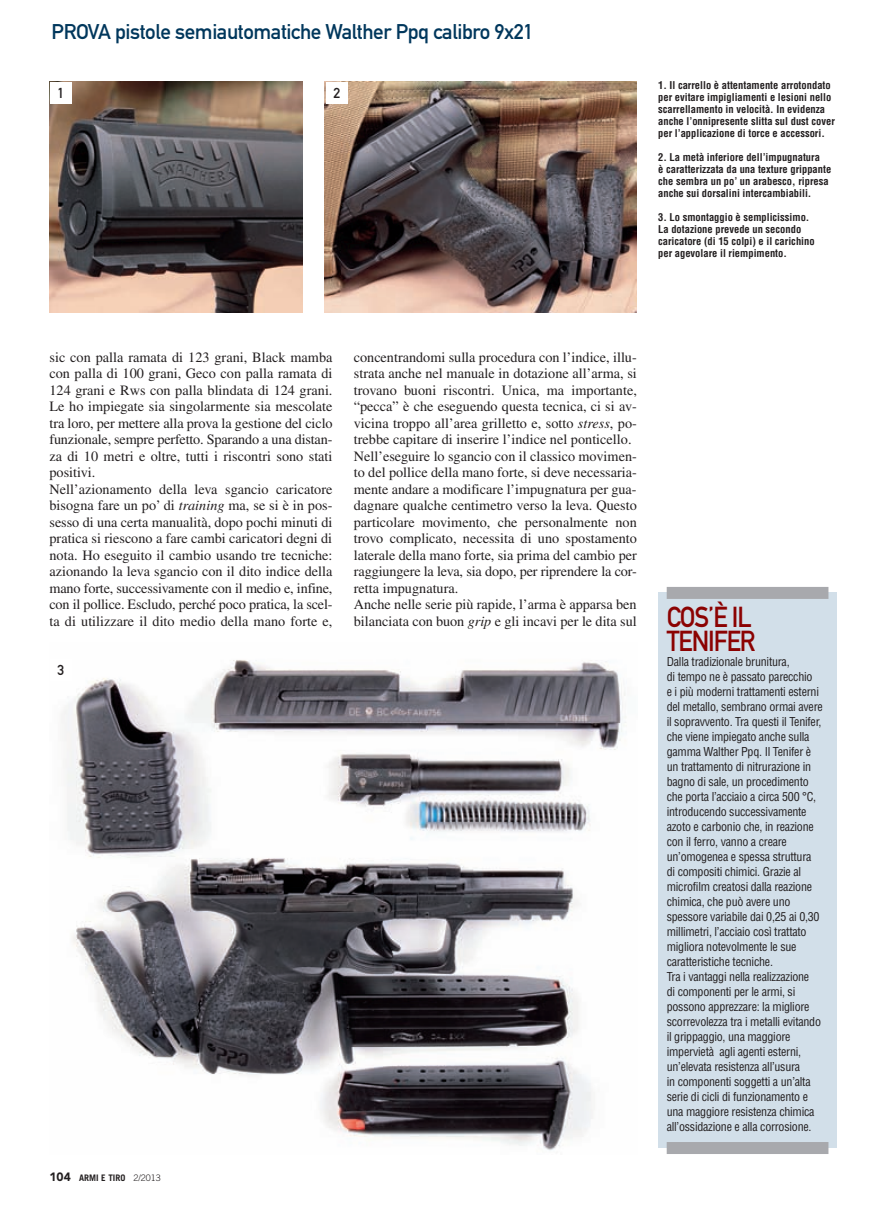
<style>
.page{position:relative;width:892px;height:1211px;background:#fff}
.page>*{position:absolute;margin:0;border:0;box-sizing:border-box;transform-origin:0 0}
.t1{font:28.5px/24px "DIN Mittelschrift";letter-spacing:-.04em;color:#8b0202;scale:.9 1}
.t2{font:21px "DIN Mittelschrift";letter-spacing:-.02em;color:#00375c}
.t3{font:14.25px/16.5px "Times";color:#231f20}
.t4{font:14.25px "DIN Mittelschrift";color:#231f20}
.t5{font:condensed 12px/15px "Helvetica";letter-spacing:-.02em;color:#231f20}
.t6{font:700 condensed 10.5px/12px "Helvetica";color:#231f20}
.t7{font:700 9px "Trade Gothic";color:#231f20}
.s1{font-style:italic}
.s2{font-family:"Avenir";font-weight:900;font-size:12px}
.s3{font-weight:300}
</style>
<div class="page">
<img style="left:61px;top:660px;width:565px;height:491px">
<img style="left:49px;top:81px;width:254px;height:231px">
<img style="left:324px;top:81px;width:312px;height:231px">
<div style="left:657px;top:593px;width:179px;height:555px;background:#d2dfe9"></div>
<div style="left:666px;top:587px;width:162px;height:12px;background:#a8a9ad"></div>
<div style="left:666px;top:1142px;width:162px;height:12px;background:#a8a9ad"></div>
<div style="left:50px;top:82px;width:22px;height:21px;background:#fff"></div>
<div style="left:50px;top:659px;width:22px;height:21px;background:#fff"></div>
<div style="left:326px;top:82px;width:21px;height:21px;background:#fff"></div>
<h2 class="t2" style="left:52px;top:20px;width:483px">PROVA pistole semiautomatiche Walther Ppq calibro 9x21</h2>
<p class="t4" style="left:57px;top:85px;width:8px">1</p>
<p class="t4" style="left:333px;top:85px;width:8px">2</p>
<p class="t6" style="left:657px;top:80px;width:178px">1. Il carrello è attentamente arrotondato per evitare impigliamenti e lesioni nello scarrellamento in velocità. In evidenza anche l’onnipresente slitta sul dust cover per l’applicazione di torce e accessori.</p>
<p class="t6" style="left:657px;top:152px;width:174px">2. La metà inferiore dell’impugnatura<br>è caratterizzata da una texture grippante che sembra un po’ un arabesco, ripresa anche sui dorsalini intercambiabili.</p>
<p class="t6" style="left:657px;top:212px;width:158px">3. Lo smontaggio è semplicissimo.<br>La dotazione prevede un secondo caricatore (di 15 colpi) e il carichino per agevolare il riempimento.</p>
<p class="t3" style="left:49px;top:349px;width:284px">sic con palla ramata di 123 grani, Black mamba con palla di 100 grani, Geco con palla ramata di 124 grani e Rws con palla blindata di 124 grani.<br>Le ho impiegate sia singolarmente sia mescolate tra loro, per mettere alla prova la gestione del ciclo funzionale, sempre perfetto. Sparando a una distan&shy;za di 10 metri e oltre, tutti i riscontri sono stati positivi.<br>Nell’azionamento della leva sgancio caricatore bisogna fare un po’ di <span class="s1">training</span> ma, se si è in pos&shy;sesso di una certa manualità, dopo pochi minuti di pratica si riescono a fare cambi caricatori degni di nota. Ho eseguito il cambio usando tre tecniche: azionando la leva sgancio con il dito indice della mano forte, successivamente con il medio e, infine, con il pollice. Escludo, perché poco pratica, la scel&shy;ta di utilizzare il dito medio della mano forte e,</p>
<p class="t3" style="left:353px;top:349px;width:284px">concentrandomi sulla procedura con l’indice, illu&shy;strata anche nel manuale in dotazione all’arma, si trovano buoni riscontri. Unica, ma importante, “pecca” è che eseguendo questa tecnica, ci si av&shy;vicina troppo all’area grilletto e, sotto <span class="s1">stress</span>, po&shy;trebbe capitare di inserire l’indice nel ponticello.<br>Nell’eseguire lo sgancio con il classico movimen&shy;to del pollice della mano forte, si deve necessaria&shy;mente andare a modificare l’impugnatura per gua&shy;dagnare qualche centimetro verso la leva. Questo particolare movimento, che personalmente non trovo complicato, necessita di uno spostamento laterale della mano forte, sia prima del cambio per raggiungere la leva, sia dopo, per riprendere la cor&shy;retta impugnatura.<br>Anche nelle serie più rapide, l’arma è apparsa ben bilanciata con buon <span class="s1">grip</span> e gli incavi per le dita sul</p>
<p class="t4" style="left:57px;top:661px;width:8px">3</p>
<p class="t7" style="left:49px;top:1172px;width:113px"><span class="s2">104</span> ARMI E TIRO <span class="s3">2/2013</span></p>
<h1 class="t1" style="left:666px;top:605px;width:100px">COs’è il<br>TenifeR</h1>
<p class="t5" style="left:666px;top:654px;width:157px">Dalla tradizionale brunitura,<br>di tempo ne è passato parecchio<br>e i più moderni trattamenti esterni del metallo, sembrano ormai avere il sopravvento. Tra questi il Tenifer, che viene impiegato anche sulla gamma Walther Ppq. Il Tenifer è un trattamento di nitrurazione in bagno di sale, un procedimento che porta l’acciaio a circa 500 °C, introducendo successivamente azoto e carbonio che, in reazione con il ferro, vanno a creare un’omogenea e spessa struttura di compositi chimici. Grazie al microfilm creatosi dalla reazione chimica, che può avere uno spessore variabile dai 0,25 ai 0,30 millimetri, l’acciaio così trattato migliora notevolmente le sue caratteristiche tecniche.<br>Tra i vantaggi nella realizzazione<br>di componenti per le armi, si possono apprezzare: la migliore scorrevolezza tra i metalli evitando il grippaggio, una maggiore impervietà agli agenti esterni, un’elevata resistenza all’usura<br>in componenti soggetti a un’alta serie di cicli di funzionamento e una maggiore resistenza chimica all’ossidazione e alla corrosione.</p>
</div>
